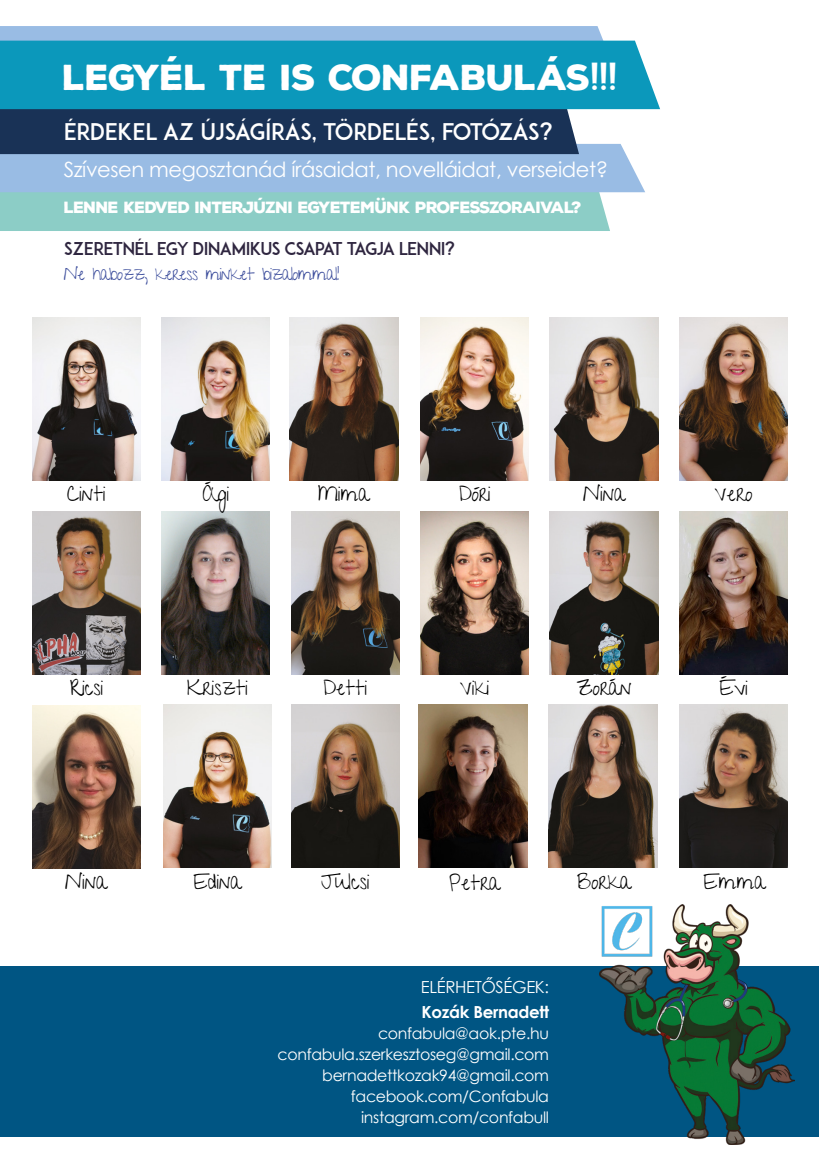
<style>
.page{position:relative;width:819px;height:1161px;background:#fff}
.page>*{position:absolute;margin:0;border:0;box-sizing:border-box;transform-origin:0 0}
.t1{font:900 35px "Nexa Rust Sans";letter-spacing:-.02em;color:#fff}
.t2{font:22.75px "ADAM.CGPRO";letter-spacing:-.03em;color:#fff}
.t3{font:21px "Give You Glory";color:#000}
.t4{font:21px "Century Gothic";letter-spacing:-.02em;color:#fff}
.t5{font:17.5px "ADAM.CGPRO";letter-spacing:-.04em;color:#2f2640}
.t6{font:17.5px "Give You Glory";letter-spacing:-.04em;color:#3e4f9d}
.t7{font:16.62px "Century Gothic";letter-spacing:-.02em;color:#fff}
.t8{font:700 16.62px "Century Gothic";letter-spacing:-.02em;color:#fff}
.t9{font:15.75px/21px "Century Gothic";letter-spacing:-.02em;color:#fff;text-align:right}
.t10{font:900 15.75px "Nexa Rust Sans";letter-spacing:-.05em;color:#fff}
.s1{font-family:"ADAM.CGPRO";font-weight:400}
</style>
<div class="page">
<svg style="left:0;top:26px;width:621px;height:15px;background:#98bde3"></svg>
<div style="left:0;top:192px;width:610px;height:39px;background:#8ccdc6"></div>
<div style="left:0;top:144px;width:645px;height:48px;background:#99bce4"></div>
<div style="left:0;top:109px;width:579px;height:45px;background:#193256"></div>
<div style="left:0;top:966px;width:819px;height:170px;background:#005583"></div>
<div style="left:0;top:41px;width:660px;height:68px;background:#0b98bb"></div>
<img style="left:599px;top:904px;width:195px;height:240px">
<img style="left:32px;top:317px;width:108px;height:163px">
<img style="left:161px;top:317px;width:109px;height:163px">
<img style="left:289px;top:317px;width:109px;height:163px">
<img style="left:420px;top:317px;width:109px;height:163px">
<img style="left:550px;top:317px;width:108px;height:163px">
<img style="left:679px;top:317px;width:109px;height:163px">
<img style="left:32px;top:511px;width:108px;height:163px">
<img style="left:161px;top:511px;width:109px;height:163px">
<img style="left:291px;top:511px;width:108px;height:163px">
<img style="left:420px;top:511px;width:109px;height:163px">
<img style="left:550px;top:511px;width:108px;height:163px">
<img style="left:32px;top:705px;width:108px;height:163px">
<img style="left:163px;top:704px;width:109px;height:163px">
<img style="left:291px;top:704px;width:108px;height:163px">
<img style="left:548px;top:704px;width:109px;height:163px">
<img style="left:679px;top:704px;width:109px;height:163px">
<img style="left:679px;top:511px;width:109px;height:163px">
<img style="left:419px;top:704px;width:108px;height:163px">
<h1 class="t1" style="left:62px;top:54px;width:556px">LEGYÉL TE IS CONFABULÁS<span class="s1">!!!</span></h1>
<h2 class="t2" style="left:64px;top:118px;width:490px">ÉRDEKEL AZ ÚJSÁGÍRÁS, TÖRDELÉS, FOTÓZÁS?</h2>
<h3 class="t4" style="left:64px;top:154px;width:546px">Szívesen megosztanád írásaidat, novelláidat, verseidet?</h3>
<p class="t10" style="left:64px;top:197px;width:519px">LENNE KEDVED INTERJÚZNI EGYETEMÜNK PROFESSZORAIVAL?</p>
<p class="t5" style="left:64px;top:238px;width:393px">SZERETNÉL EGY DINAMIKUS CSAPAT TAGJA LENNI?</p>
<p class="t6" style="left:64px;top:264px;width:277px">Ne habozz, keress minket bizalommal!</p>
<h3 class="t3" style="left:67px;top:482px;width:40px">Cinti</h3>
<h3 class="t3" style="left:202px;top:482px;width:28px">Ági</h3>
<h3 class="t3" style="left:318px;top:482px;width:53px">Mima</h3>
<h3 class="t3" style="left:459px;top:482px;width:33px">Dóri</h3>
<h3 class="t3" style="left:583px;top:482px;width:44px">Nina</h3>
<h3 class="t3" style="left:715px;top:482px;width:39px">Vero</h3>
<h3 class="t3" style="left:69px;top:676px;width:35px">Ricsi</h3>
<h3 class="t3" style="left:187px;top:676px;width:62px">Kriszti</h3>
<h3 class="t3" style="left:323px;top:676px;width:45px">Detti</h3>
<h3 class="t3" style="left:460px;top:676px;width:31px">Viki</h3>
<h3 class="t3" style="left:576px;top:676px;width:56px">Zorán</h3>
<h3 class="t3" style="left:719px;top:676px;width:30px">Évi</h3>
<h3 class="t3" style="left:65px;top:869px;width:44px">Nina</h3>
<h3 class="t3" style="left:193px;top:869px;width:50px">Edina</h3>
<h3 class="t3" style="left:321px;top:869px;width:50px">Julcsi</h3>
<h3 class="t3" style="left:449px;top:870px;width:52px">Petra</h3>
<h3 class="t3" style="left:577px;top:869px;width:55px">Borka</h3>
<h3 class="t3" style="left:703px;top:869px;width:64px">Emma</h3>
<p class="t7" style="left:421px;top:975px;width:130px">ELÉRHETŐSÉGEK:</p>
<p class="t8" style="left:421px;top:999px;width:129px">Kozák Bernadett</p>
<p class="t9" style="left:277px;top:1022px;width:273px">confabula@aok.pte.hu confabula.szerkesztoseg@gmail.com bernadettkozak94@gmail.com facebook.com/Confabula instagram.com/confabull</p>
</div>
